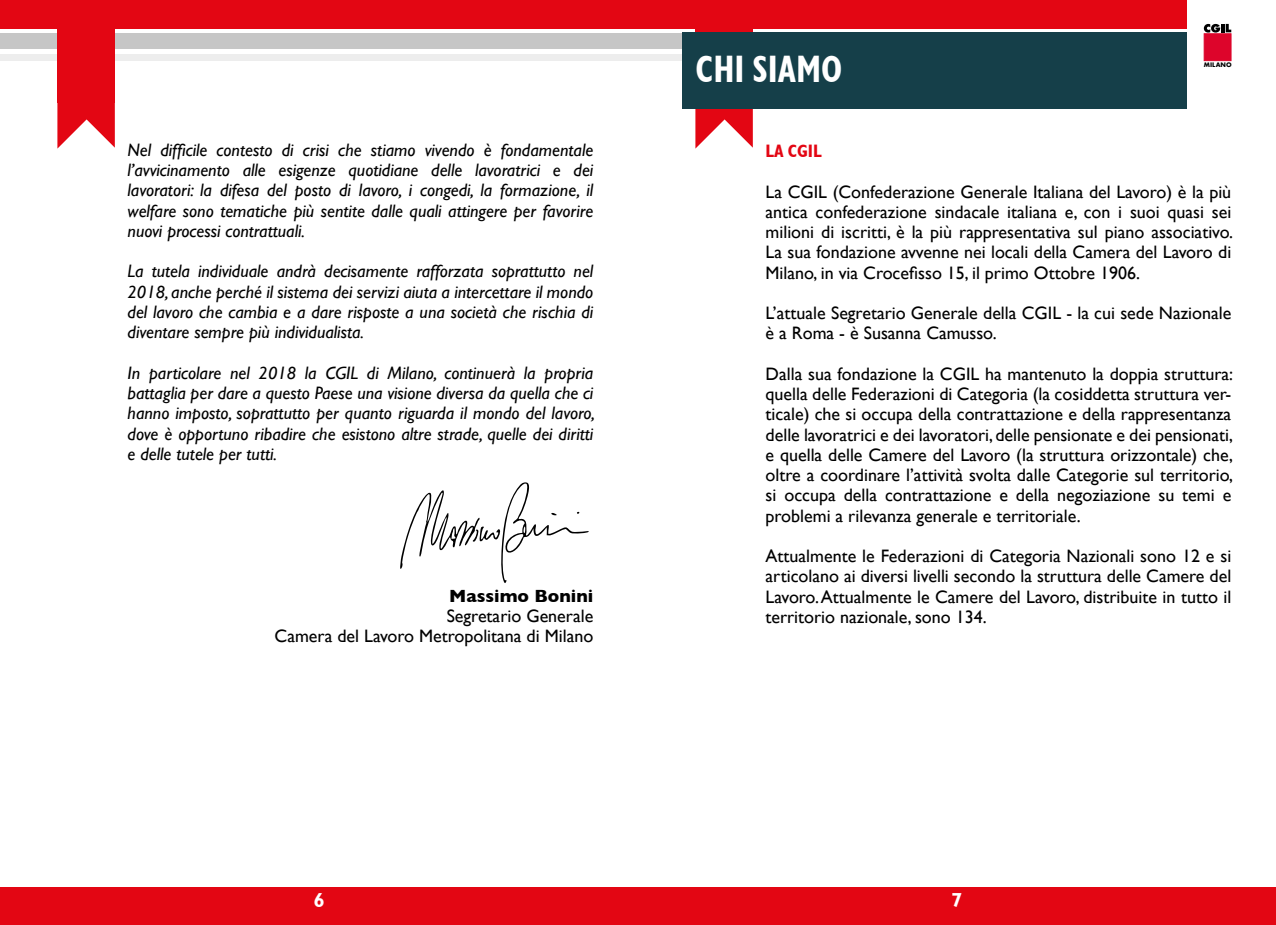
<style>
.page{position:relative;width:1276px;height:925px;background:#fff}
.page>*{position:absolute;margin:0;border:0;box-sizing:border-box;transform-origin:0 0}
.t1{font:700 condensed 38.25px "Gill Sans";color:#fff;scale:.9 1}
.t2{font:700 condensed 20.25px "Gill Sans";color:#fff}
.t3{font:18px/20.2px "Gill Sans";color:#000;text-align:justify}
.t4{font:italic 18px/20.2px "Gill Sans";color:#000;text-align:justify}
.t5{font:700 18px "Gill Sans";color:#000}
.t6{font:700 condensed 18px "Gill Sans";color:#e30613}
.t7{font:700 6.08px "Futura";color:#000}
</style>
<div class="page">
<div style="left:0;top:0;width:1276px;height:29px;background:#e30613"></div>
<div style="left:0;top:54px;width:1276px;height:7px;background:#ededed"></div>
<div style="left:0;top:887px;width:1276px;height:38px;background:#e30613"></div>
<div style="left:0;top:33px;width:1276px;height:16px;background:#c6c6c6"></div>
<div style="left:1186px;top:0;width:90px;height:82px;background:#fff"></div>
<div style="left:1203px;top:33px;width:28px;height:28px;background:#dd052b;border:1px solid #dd052b"></div>
<svg style="left:1203px;top:24px;width:28px;height:9px"></svg>
<svg style="left:57px;top:102px;width:58px;height:47px"></svg>
<div style="left:57px;top:0;width:58px;height:102px;background:#e30613"></div>
<svg style="left:400px;top:482px;width:189px;height:101px"></svg>
<svg style="left:695px;top:108px;width:58px;height:41px"></svg>
<div style="left:695px;top:0;width:58px;height:39px;background:#e30613"></div>
<div style="left:682px;top:32px;width:504px;height:76px;background:#153f49"></div>
<p class="t4" style="left:128px;top:140px;width:467px">Nel difficile contesto di crisi che stiamo vivendo è fondamentale l’avvicinamento alle esigenze quotidiane delle lavoratrici e dei lavoratori: la difesa del posto di lavoro, i congedi, la formazione, il welfare sono tematiche più sentite dalle quali attingere per favorire nuovi processi contrattuali.</p>
<p class="t4" style="left:128px;top:261px;width:467px">La tutela individuale andrà decisamente rafforzata soprattutto nel 2018, anche perché il sistema dei servizi aiuta a intercettare il mondo del lavoro che cambia e a dare risposte a una società che rischia di diventare sempre più individualista.</p>
<p class="t4" style="left:128px;top:362px;width:469px">In particolare nel 2018 la CGIL di Milano, continuerà la propria battaglia per dare a questo Paese una visione diversa da quella che ci hanno imposto, soprattutto per quanto riguarda il mondo del lavoro, dove è opportuno ribadire che esistono altre strade, quelle dei diritti e delle tutele per tutti.</p>
<p class="t5" style="left:449px;top:581px;width:146px">Massimo Bonini</p>
<p class="t3" style="left:275px;top:605px;width:320px;text-align:right">Segretario Generale<br>Camera del Lavoro Metropolitana di Milano</p>
<h1 class="t1" style="left:695px;top:47px;width:165px">CHI SIAMO</h1>
<p class="t7" style="left:1203px;top:60px;width:29px">MILANO</p>
<p class="t6" style="left:765px;top:140px;width:58px">LA CGIL</p>
<p class="t3" style="left:765px;top:181px;width:469px">La CGIL (Confederazione Generale Italiana del Lavoro) è la più antica confederazione sindacale italiana e, con i suoi quasi sei milioni di iscritti, è la più rappresentativa sul piano associativo.<br>La sua fondazione avvenne nei locali della Camera del Lavoro di Milano, in via Crocefisso 15, il primo Ottobre 1906.</p>
<p class="t3" style="left:765px;top:303px;width:467px">L’attuale Segretario Generale della CGIL - la cui sede Nazionale è a Roma - è Susanna Camusso.</p>
<p class="t3" style="left:765px;top:363px;width:469px">Dalla sua fondazione la CGIL ha mantenuto la doppia struttura: quella delle Federazioni di Categoria (la cosiddetta struttura ver&shy;ticale) che si occupa della contrattazione e della rappresentanza delle lavoratrici e dei lavoratori, delle pensionate e dei pensionati, e quella delle Camere del Lavoro (la struttura orizzontale) che, oltre a coordinare l’attività svolta dalle Categorie sul territorio, si occupa della contrattazione e della negoziazione su temi e problemi a rilevanza generale e territoriale.</p>
<p class="t3" style="left:765px;top:546px;width:467px">Attualmente le Federazioni di Categoria Nazionali sono 12 e si articolano ai diversi livelli secondo la struttura delle Camere del Lavoro. Attualmente le Camere del Lavoro, distribuite in tutto il territorio nazionale, sono 134.</p>
<p class="t2" style="left:314px;top:888px;width:12px">6</p>
<p class="t2" style="left:951px;top:888px;width:12px">7</p>
</div>
